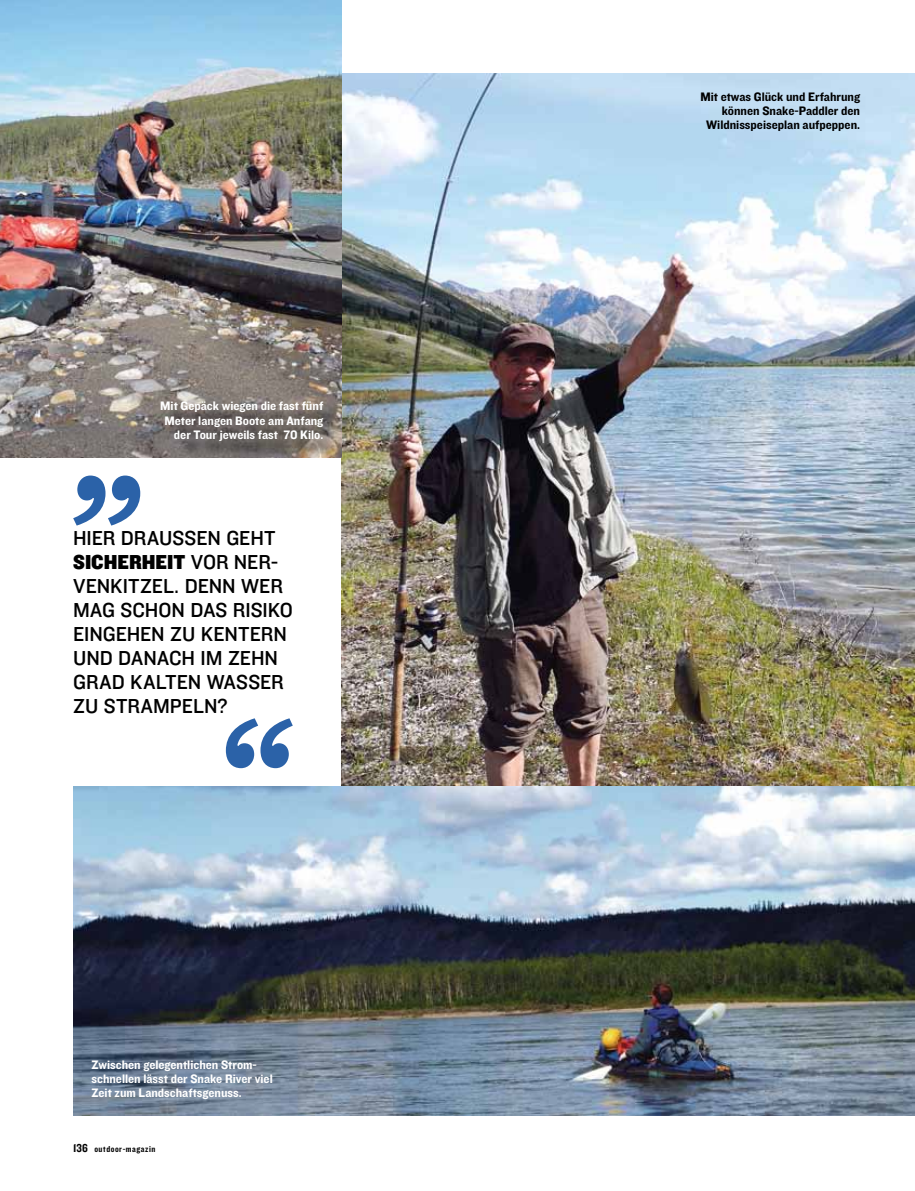
<style>
.page{position:relative;width:915px;height:1191px;background:#fff}
.page>*{position:absolute;margin:0;border:0;box-sizing:border-box;transform-origin:0 0}
.t1{font:21px/24px "Knockout HTF31 Junior Middlewt";letter-spacing:-.005em;color:#000}
.t2{font:21px "Knockout HTF71 Full Middlewt";color:#000}
.t3{font:12.75px/14.2px "Knockout HTF51 Middleweight";color:#fff;text-align:right}
.t4{font:12.75px/14.2px "Knockout HTF51 Middleweight";color:#000;text-align:right}
.t5{font:9px "Knockout HTF50 Welterweight";letter-spacing:.06em;color:#000}
.s1{font-family:"Knockout HTF31 Junior Middlewt"}
.s2{font-size:12px}
</style>
<div class="page">
<img style="left:341px;top:73px;width:573px;height:713px">
<img style="left:73px;top:786px;width:841px;height:329px">
<img style="left:0;top:0;width:341px;height:457px">
<svg style="left:226px;top:718px;width:67px;height:50px"></svg>
<svg style="left:73px;top:475px;width:67px;height:50px"></svg>
<div style="left:163px;top:404px;width:177px;height:54px;background:#000;opacity:.75"></div>
<p class="t3" style="left:160px;top:399px;width:164px">Mit Gepäck wiegen die fast fünf<br>Meter langen Boote am Anfang der Tour jeweils fast 70 Kilo.</p>
<h1 class="t1" style="left:73px;top:526px;width:204px">HIER DRAUSSEN GEHT</h1>
<h1 class="t2" style="left:73px;top:550px;width:207px">SICHERHEIT <span class="s1">VOR NER-</span></h1>
<h1 class="t1" style="left:73px;top:574px;width:221px">VENKITZEL. DENN WER<br>MAG SCHON DAS RISIKO<br>EINGEHEN ZU KENTERN<br>UND DANACH IM ZEHN<br>GRAD KALTEN WASSER<br>ZU STRAMPELN?</h1>
<p class="t3" style="left:91px;top:1058px;width:183px;text-align:left">Zwischen gelegentlichen Strom&shy;schnellen lässt der Snake River viel<br>Zeit zum Landschaftsgenuss.</p>
<p class="t5" style="left:73px;top:1144px;width:84px"><span class="s2">136</span> outdoor-magazin</p>
<p class="t4" style="left:700px;top:90px;width:161px">Mit etwas Glück und Erfahrung können Snake-Paddler den<br>Wildnisspeiseplan aufpeppen.</p>
</div>
